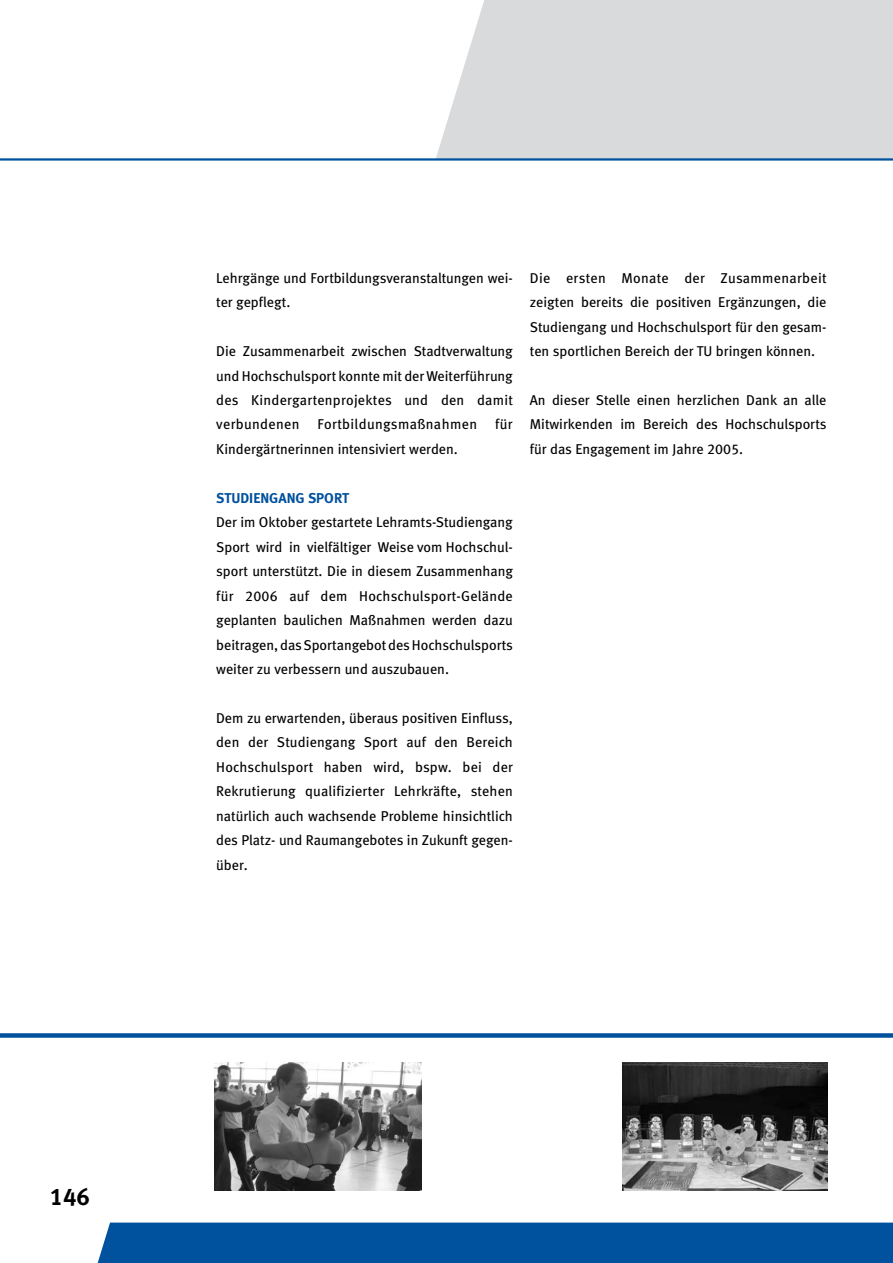
<style>
.page{position:relative;width:893px;height:1263px;background:#fff}
.page>*{position:absolute;margin:0;border:0;box-sizing:border-box;transform-origin:0 0}
.t1{font:24px "Meta Bold LF";color:#000}
.t2{font:14.25px/24.5px "Meta Book LF";color:#000;text-align:justify}
.t3{font:14.25px "Meta Book LF";letter-spacing:.025em;color:#000}
.t4{font:14.25px "Meta Bold LF";color:#00519e}
</style>
<div class="page">
<div style="left:0;top:1033px;width:893px;height:5px;background:#00519e"></div>
<div style="left:436px;top:0;width:457px;height:158px;background:#d9dadb"></div>
<img style="left:215px;top:1062px;width:207px;height:129px">
<img style="left:623px;top:1062px;width:205px;height:129px">
<hr style="left:0;top:158px;width:893px;height:3px;background:#00519e">
<div style="left:97px;top:1222px;width:796px;height:41px;background:#00519e"></div>
<h1 class="t1" style="left:50px;top:1182px;width:42px">146</h1>
<p class="t2" style="left:216px;top:265px;width:298px">Lehrgänge und Fortbildungsveranstaltungen wei&shy;ter gepflegt.</p>
<p class="t2" style="left:216px;top:339px;width:298px">Die Zusammenarbeit zwischen Stadtverwaltung und Hochschulsport konnte mit der Weiterführung des Kindergartenprojektes und den damit verbundenen</p>
<p class="t3" style="left:318px;top:416px;width:161px">Fortbildungsmaßnahmen</p>
<p class="t2" style="left:495px;top:412px;width:19px">für</p>
<p class="t2" style="left:216px;top:437px;width:243px">Kindergärtnerinnen intensiviert werden.</p>
<p class="t4" style="left:216px;top:489px;width:134px">STUDIENGANG SPORT</p>
<p class="t2" style="left:216px;top:510px;width:298px">Der im Oktober gestartete Lehramts-Studiengang Sport wird in vielfältiger Weise vom Hochschul&shy;sport unterstützt. Die in diesem Zusammenhang für 2006 auf dem Hochschulsport-Gelände geplanten baulichen Maßnahmen werden dazu beitragen, das Sportangebot des Hochschulsports weiter zu verbessern und auszubauen.</p>
<p class="t2" style="left:216px;top:705px;width:298px">Dem zu erwartenden, überaus positiven Einfluss, den der Studiengang Sport auf den Bereich Hochschulsport haben wird, bspw. bei der Rekrutierung qualifizierter Lehrkräfte, stehen natürlich auch wachsende Probleme hinsichtlich des Platz- und Raumangebotes in Zukunft gegen&shy;über.</p>
<p class="t2" style="left:530px;top:265px;width:298px">Die ersten Monate der Zusammenarbeit zeigten bereits die positiven Ergänzungen, die Studiengang und Hochschulsport für den gesam&shy;ten sportlichen Bereich der TU bringen können.</p>
<p class="t2" style="left:530px;top:388px;width:298px">An dieser Stelle einen herzlichen Dank an alle Mitwirkenden im Bereich des Hochschulsports für das Engagement im Jahre 2005.</p>
</div>
